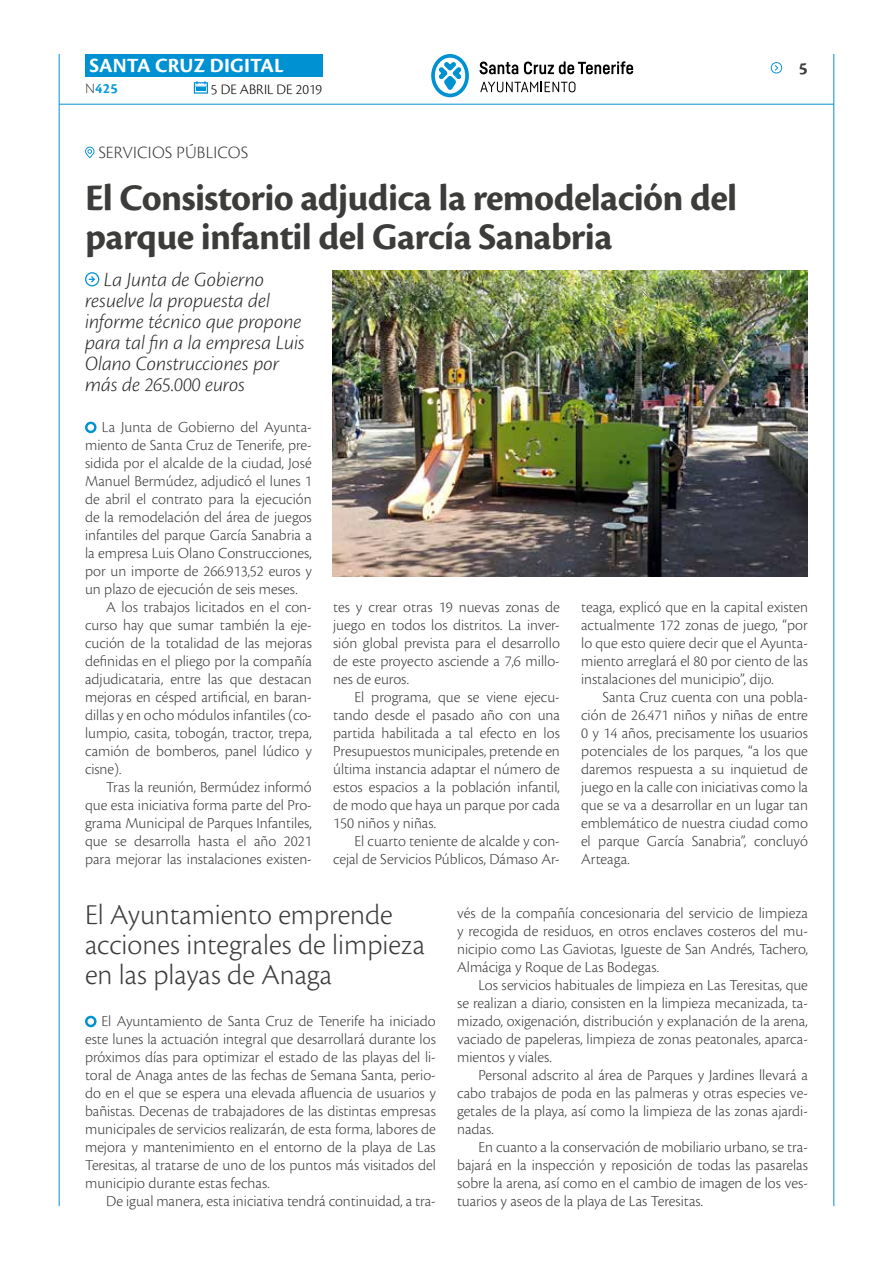
<style>
.page{position:relative;width:893px;height:1263px;background:#fff}
.page>*{position:absolute;margin:0;border:0;box-sizing:border-box;transform-origin:0 0}
.t1{font:700 39px/39px "Cronos Pro";letter-spacing:-.015em;color:#3c3c3b}
.t2{font:300 30px/30px "Cronos Pro";color:#3c3c3b}
.t3{font:italic 300 21px/21px "Cronos Pro";letter-spacing:-.005em;color:#282827}
.t4{font:700 21px "Cronos Pro";letter-spacing:.005em;color:#fff}
.t5{font:300 18px "Cronos Pro";letter-spacing:.01em;color:#3c3c3b}
.t6{font:700 18px "Cronos Pro";color:#3c3c3b}
.t7{font:300 15.9px/18px "Cronos Pro";color:#3c3c3b;text-align:justify}
.t8{font:300 15px "Cronos Pro";letter-spacing:.005em;color:#000}
.t9{font:700 15px "Cronos Pro";color:#079bd8}
.s1{font-weight:300;color:#3c3c3b}
</style>
<div class="page">
<hr style="left:59px;top:104px;width:775px;height:1px;background:#0091d3">
<div style="left:85px;top:54px;width:238px;height:23px;background:#0091d3"></div>
<svg style="left:194px;top:81px;width:14px;height:13px"></svg>
<hr style="left:59px;top:54px;width:1px;height:1152px;background:#0091d3">
<hr style="left:833px;top:54px;width:1px;height:1152px;background:#0091d3">
<svg style="left:771px;top:62px;width:12px;height:11px"></svg>
<svg style="left:431px;top:54px;width:38px;height:43px"></svg>
<svg style="left:480px;top:62px;width:38px;height:12px"></svg>
<svg style="left:524px;top:61px;width:109px;height:13px"></svg>
<svg style="left:480px;top:82px;width:95px;height:10px"></svg>
<svg style="left:85px;top:421px;width:12px;height:13px"></svg>
<img style="left:333px;top:270px;width:475px;height:306px">
<svg style="left:85px;top:272px;width:14px;height:14px"></svg>
<svg style="left:85px;top:1015px;width:12px;height:13px"></svg>
<svg style="left:85px;top:147px;width:9px;height:11px"></svg>
<h3 class="t4" style="left:89px;top:53px;width:196px">SANTA CRUZ DIGITAL</h3>
<p class="t9" style="left:85px;top:80px;width:34px"><span class="s1">N</span>425</p>
<p class="t8" style="left:211px;top:80px;width:113px">5 DE ABRIL DE 2019</p>
<p class="t5" style="left:98px;top:142px;width:151px">SERVICIOS PÚBLICOS</p>
<h1 class="t1" style="left:85px;top:179px;width:654px">El Consistorio adjudica la remodelación del parque infantil del García Sanabria</h1>
<h3 class="t3" style="left:85px;top:269px;width:221px;text-indent:19px">La Junta de Gobierno resuelve la propuesta del informe técnico que propone para tal fin a la empresa Luis<br>Olano Construcciones por más de 265.000 euros</h3>
<p class="t6" style="left:799px;top:58px;width:10px">5</p>
<p class="t7" style="left:102px;top:418px;width:211px">La Junta de Gobierno del Ayunta-</p>
<p class="t7" style="left:85px;top:436px;width:228px">miento de Santa Cruz de Tenerife, pre-</p>
<p class="t7" style="left:85px;top:454px;width:228px">sidida por el alcalde de la ciudad, José</p>
<p class="t7" style="left:85px;top:472px;width:228px">Manuel Bermúdez, adjudicó el lunes 1</p>
<p class="t7" style="left:85px;top:490px;width:228px">de abril el contrato para la ejecución</p>
<p class="t7" style="left:85px;top:508px;width:228px">de la remodelación del área de juegos</p>
<p class="t7" style="left:85px;top:526px;width:228px">infantiles del parque García Sanabria a</p>
<p class="t7" style="left:85px;top:544px;width:228px">la empresa Luis Olano Construcciones,</p>
<p class="t7" style="left:85px;top:562px;width:228px">por un importe de 266.913,52 euros y</p>
<p class="t7" style="left:85px;top:580px;width:214px">un plazo de ejecución de seis meses.</p>
<p class="t7" style="left:106px;top:598px;width:207px">A los trabajos licitados en el con-</p>
<p class="t7" style="left:85px;top:616px;width:228px">curso hay que sumar también la eje-</p>
<p class="t7" style="left:85px;top:634px;width:228px">cución de la totalidad de las mejoras</p>
<p class="t7" style="left:85px;top:652px;width:228px">definidas en el pliego por la compañía</p>
<p class="t7" style="left:85px;top:670px;width:228px">adjudicataria, entre las que destacan</p>
<p class="t7" style="left:85px;top:688px;width:228px">mejoras en césped artificial, en baran-</p>
<p class="t7" style="left:85px;top:706px;width:228px">dillas y en ocho módulos infantiles (co-</p>
<p class="t7" style="left:85px;top:724px;width:228px">lumpio, casita, tobogán, tractor, trepa,</p>
<p class="t7" style="left:85px;top:742px;width:228px">camión de bomberos, panel lúdico y</p>
<p class="t7" style="left:85px;top:760px;width:38px">cisne).</p>
<p class="t7" style="left:106px;top:778px;width:207px">Tras la reunión, Bermúdez informó</p>
<p class="t7" style="left:85px;top:796px;width:228px">que esta iniciativa forma parte del Pro-</p>
<p class="t7" style="left:85px;top:814px;width:228px">grama Municipal de Parques Infantiles,</p>
<p class="t7" style="left:85px;top:832px;width:228px">que se desarrolla hasta el año 2021</p>
<p class="t7" style="left:85px;top:850px;width:228px">para mejorar las instalaciones existen-</p>
<p class="t7" style="left:333px;top:598px;width:228px">tes y crear otras 19 nuevas zonas de juego en todos los distritos. La inver&shy;sión global prevista para el desarrollo de este proyecto asciende a 7,6 millo&shy;nes de euros.</p>
<p class="t7" style="left:333px;top:688px;width:228px;text-indent:21px">El programa, que se viene ejecu&shy;tando desde el pasado año con una partida habilitada a tal efecto en los Presupuestos municipales, pretende en última instancia adaptar el número de estos espacios a la población infantil, de modo que haya un parque por cada 150 niños y niñas.</p>
<p class="t7" style="left:333px;top:832px;width:228px;text-align:right">El cuarto teniente de alcalde y con&shy;cejal de Servicios Públicos, Dámaso Ar-</p>
<p class="t7" style="left:581px;top:598px;width:228px">teaga, explicó que en la capital existen actualmente 172 zonas de juego, “por lo que esto quiere decir que el Ayunta&shy;miento arreglará el 80 por ciento de las instalaciones del municipio”, dijo.</p>
<p class="t7" style="left:581px;top:688px;width:228px;text-indent:21px">Santa Cruz cuenta con una pobla&shy;ción de 26.471 niños y niñas de entre 0 y 14 años, precisamente los usuarios potenciales de los parques, “a los que daremos respuesta a su inquietud de juego en la calle con iniciativas como la que se va a desarrollar en un lugar tan emblemático de nuestra ciudad como el parque García Sanabria”, concluyó Arteaga.</p>
<h2 class="t2" style="left:85px;top:899px;width:341px">El Ayuntamiento emprende acciones integrales de limpieza en las playas de Anaga</h2>
<p class="t7" style="left:85px;top:1012px;width:352px;text-indent:16px">El Ayuntamiento de Santa Cruz de Tenerife ha iniciado este lunes la actuación integral que desarrollará durante los próximos días para optimizar el estado de las playas del li&shy;toral de Anaga antes de las fechas de Semana Santa, perio&shy;do en el que se espera una elevada afluencia de usuarios y bañistas. Decenas de trabajadores de las distintas empresas municipales de servicios realizarán, de esta forma, labores de mejora y mantenimiento en el entorno de la playa de Las Teresitas, al tratarse de uno de los puntos más visitados del municipio durante estas fechas.</p>
<p class="t7" style="left:106px;top:1192px;width:331px">De igual manera, esta iniciativa tendrá continuidad, a tra-</p>
<p class="t7" style="left:457px;top:904px;width:352px">vés de la compañía concesionaria del servicio de limpieza y recogida de residuos, en otros enclaves costeros del mu&shy;nicipio como Las Gaviotas, Igueste de San Andrés, Tachero, Almáciga y Roque de Las Bodegas.</p>
<p class="t7" style="left:457px;top:976px;width:352px;text-indent:21px">Los servicios habituales de limpieza en Las Teresitas, que se realizan a diario, consisten en la limpieza mecanizada, ta&shy;mizado, oxigenación, distribución y explanación de la arena, vaciado de papeleras, limpieza de zonas peatonales, aparca&shy;mientos y viales.</p>
<p class="t7" style="left:457px;top:1066px;width:352px;text-indent:21px">Personal adscrito al área de Parques y Jardines llevará a cabo trabajos de poda en las palmeras y otras especies ve&shy;getales de la playa, así como la limpieza de las zonas ajardi&shy;nadas.</p>
<p class="t7" style="left:457px;top:1138px;width:352px;text-indent:21px">En cuanto a la conservación de mobiliario urbano, se tra&shy;bajará en la inspección y reposición de todas las pasarelas sobre la arena, así como en el cambio de imagen de los ves&shy;tuarios y aseos de la playa de Las Teresitas.</p>
</div>
